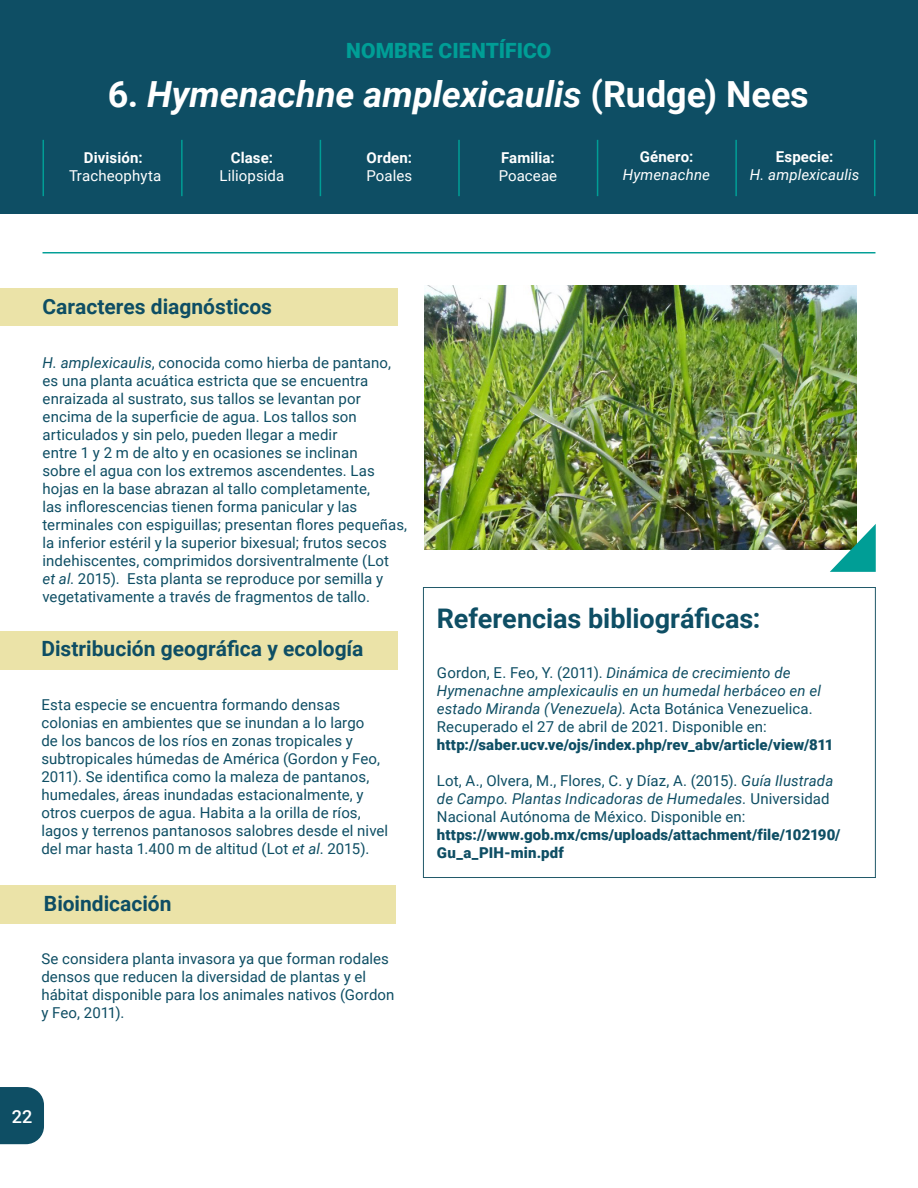
<style>
.page{position:relative;width:918px;height:1188px;background:#fff}
.page>*{position:absolute;margin:0;border:0;box-sizing:border-box;transform-origin:0 0}
.TituloFichasPrin{font:italic 700 36px "Roboto";color:#fff}
.Titulos_1{font:700 27px "Roboto";color:#0e4e64}
.SubtilulosFichas{font:700 21px "Roboto";color:#0e4e64}
.SubtilulosFichas-2{font:900 21px "Roboto";letter-spacing:.005em;color:#009e96}
.t1{font:500 18px "Roboto";color:#fff}
.Texto_General_1_-_Az{font:15px/18px "Roboto";letter-spacing:.005em;color:#0e4e64}
.Texto_General_1_-_Az-2{font:italic 15px/18px "Roboto";letter-spacing:.01em;color:#0e4e64}
.Texto_General_1_-_Az-3{font:900 15px/18px "Roboto";letter-spacing:.01em;color:#0e4e64}
.Texto_General_1_-_Bl{font:700 15px "Roboto";letter-spacing:.005em;color:#fff}
.Texto_General_1_-_Bl-2{font:15px "Roboto";letter-spacing:.005em;color:#fff}
.Texto_General_1_-_Bl-3{font:italic 15px/18px "Roboto";letter-spacing:.005em;color:#fff;text-align:center}
.s1{font-style:normal}
.s2{font-weight:700;font-style:normal}
.s3{font-style:italic}
</style>
<div class="page">
<div style="left:0;top:289px;width:397px;height:37px;background:#ebe3a8"></div>
<img style="left:425px;top:286px;width:432px;height:264px">
<img style="left:830px;top:524px;width:46px;height:48px">
<div style="left:0;top:0;width:918px;height:213px;background:#0e4e64"></div>
<hr style="left:43px;top:252px;width:832px;height:1px;background:#009e96">
<div style="left:0;top:631px;width:397px;height:38px;background:#ebe3a8"></div>
<div style="left:0;top:885px;width:396px;height:38px;background:#ebe3a8"></div>
<div style="left:423px;top:587px;width:453px;height:291px;border:1px solid #215969"></div>
<hr style="left:181px;top:140px;width:2px;height:56px;background:#009e96">
<hr style="left:43px;top:140px;width:1px;height:56px;background:#009e96">
<hr style="left:458px;top:140px;width:2px;height:56px;background:#009e96">
<hr style="left:320px;top:140px;width:1px;height:56px;background:#009e96">
<hr style="left:597px;top:140px;width:1px;height:56px;background:#009e96">
<hr style="left:735px;top:140px;width:2px;height:56px;background:#009e96">
<hr style="left:874px;top:140px;width:1px;height:56px;background:#009e96">
<hr style="left:917px;top:289px;width:1px;height:37px;background:#ebe3a8">
<div style="left:0;top:1087px;width:44px;height:57px;background:#0e4e64"></div>
<p class="SubtilulosFichas-2" style="left:346px;top:35px;width:207px">NOMBRE CIENTÍFICO</p>
<p class="TituloFichasPrin" style="left:108px;top:69px;width:703px"><span class="s1">6.</span> Hymenachne amplexicaulis <span class="s1">(Rudge) Nees</span></p>
<p class="Texto_General_1_-_Bl" style="left:84px;top:147px;width:60px">División:</p>
<p class="Texto_General_1_-_Bl-2" style="left:69px;top:165px;width:94px">Tracheophyta</p>
<p class="Texto_General_1_-_Bl" style="left:231px;top:147px;width:44px">Clase:</p>
<p class="Texto_General_1_-_Bl-2" style="left:220px;top:165px;width:66px">Liliopsida</p>
<p class="Texto_General_1_-_Bl" style="left:367px;top:147px;width:47px">Orden:</p>
<p class="Texto_General_1_-_Bl-2" style="left:366px;top:165px;width:47px">Poales</p>
<p class="Texto_General_1_-_Bl" style="left:501px;top:147px;width:55px">Familia:</p>
<p class="Texto_General_1_-_Bl-2" style="left:499px;top:165px;width:60px">Poaceae</p>
<p class="Texto_General_1_-_Bl-3" style="left:623px;top:147px;width:89px"><span class="s2">Género:<br></span>Hymenachne</p>
<p class="Texto_General_1_-_Bl" style="left:776px;top:146px;width:59px">Especie:</p>
<p class="Texto_General_1_-_Bl-3" style="left:750px;top:165px;width:111px">H. amplexicaulis</p>
<p class="SubtilulosFichas" style="left:43px;top:292px;width:231px">Caracteres diagnósticos</p>
<p class="Texto_General_1_-_Az" style="left:43px;top:353px;width:366px"><span class="s3">H. amplexicaulis</span>, conocida como hierba de pantano, es una planta acuática estricta que se encuentra enraizada al sustrato, sus tallos se levantan por encima de la superficie de agua. Los tallos son articulados y sin pelo, pueden llegar a medir<br>entre 1 y 2 m de alto y en ocasiones se inclinan<br>sobre el agua con los extremos ascendentes. Las hojas en la base abrazan al tallo completamente,<br>las inflorescencias tienen forma panicular y las terminales con espiguillas; presentan flores pequeñas, la inferior estéril y la superior bixesual; frutos secos indehiscentes, comprimidos dorsiventralmente (Lot<br><span class="s3">et al</span>. 2015). Esta planta se reproduce por semilla y vegetativamente a través de fragmentos de tallo.</p>
<p class="SubtilulosFichas" style="left:41px;top:633px;width:324px">Distribución geográfica y ecología</p>
<p class="Texto_General_1_-_Az" style="left:41px;top:696px;width:348px">Esta especie se encuentra formando densas colonias en ambientes que se inundan a lo largo<br>de los bancos de los ríos en zonas tropicales y subtropicales húmedas de América (Gordon y Feo, 2011). Se identifica como la maleza de pantanos, humedales, áreas inundadas estacionalmente, y otros cuerpos de agua. Habita a la orilla de ríos, lagos y terrenos pantanosos salobres desde el nivel del mar hasta 1.400 m de altitud (Lot <span class="s3">et al</span>. 2015).</p>
<p class="SubtilulosFichas" style="left:44px;top:889px;width:129px">Bioindicación</p>
<p class="Texto_General_1_-_Az" style="left:41px;top:949px;width:355px">Se considera planta invasora ya que forman rodales densos que reducen la diversidad de plantas y el hábitat disponible para los animales nativos (Gordon y Feo, 2011).</p>
<p class="Titulos_1" style="left:437px;top:599px;width:325px">Referencias bibliográficas:</p>
<p class="Texto_General_1_-_Az-2" style="left:437px;top:663px;width:386px"><span class="s1">Gordon, E. Feo, Y. (2011).</span> Dinámica de crecimiento de Hymenachne amplexicaulis en un humedal herbáceo en el estado Miranda (Venezuela)<span class="s1">. Acta Botánica Venezuelica.<br>Recuperado el 27 de abril de 2021. Disponible en:</span></p>
<p class="Texto_General_1_-_Az-3" style="left:437px;top:735px;width:398px">http://saber.ucv.ve/ojs/index.php/rev_abv/article/view/811</p>
<p class="Texto_General_1_-_Az" style="left:437px;top:771px;width:398px">Lot, A., Olvera, M., Flores, C. y Díaz, A. (2015). <span class="s3">Guía Ilustrada de Campo. Plantas Indicadoras de Humedales.</span> Universidad<br>Nacional Autónoma de México. Disponible en:</p>
<p class="Texto_General_1_-_Az-3" style="left:437px;top:825px;width:405px">https://www.gob.mx/cms/uploads/attachment/file/102190/<br>Gu_a_PIH-min.pdf</p>
<p class="t1" style="left:12px;top:1104px;width:22px">22</p>
</div>
